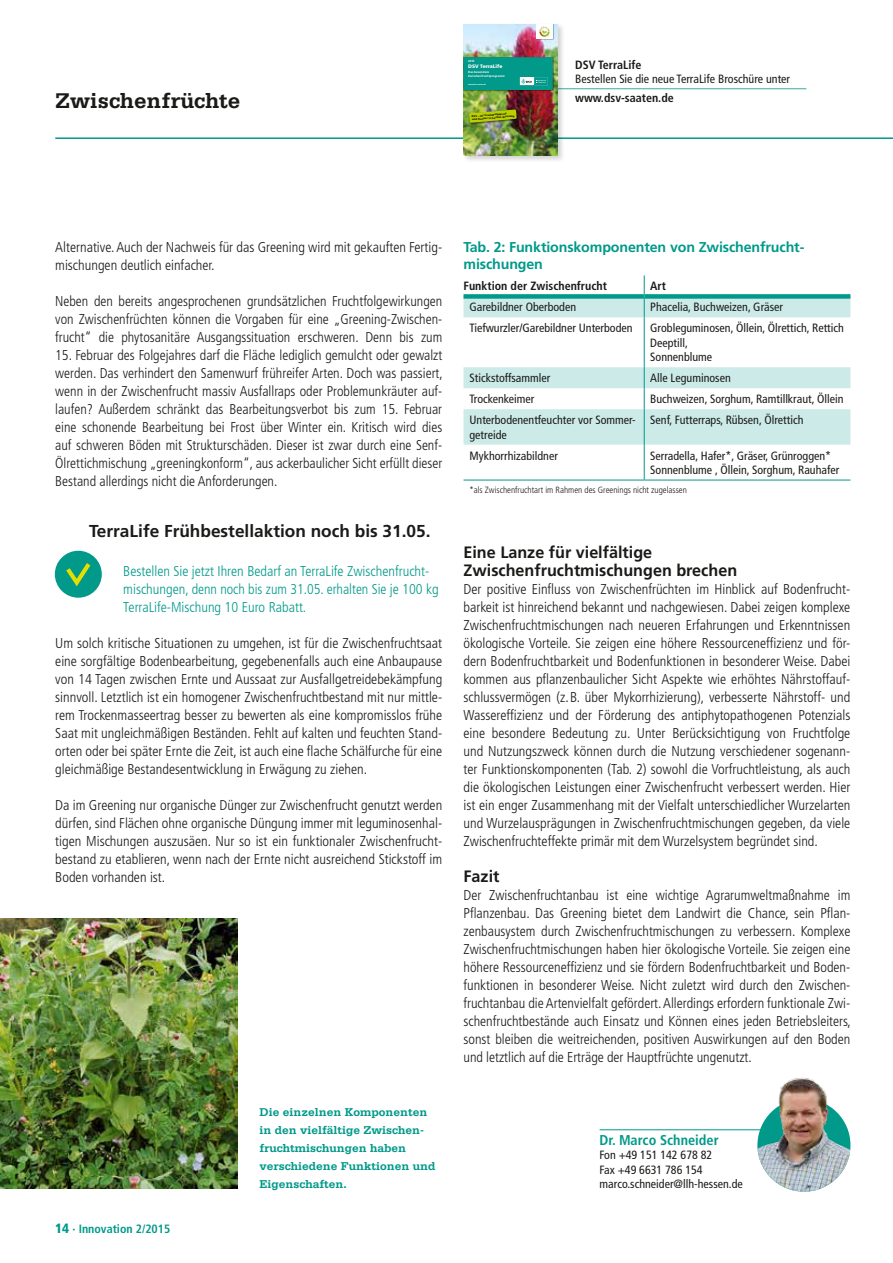
<style>
.page{position:relative;width:893px;height:1263px;background:#fff}
.page>*{position:absolute;margin:0;border:0;box-sizing:border-box;transform-origin:0 0}
.t1{font:700 22.5px "Serifa";color:#1a1a18}
.t2{font:700 17.25px "Frutiger";color:#1a1a18}
.t3{font:700 16.5px/18px "Frutiger";color:#1a1a18}
.t4{font:300 condensed 14.25px/18px "Frutiger";color:#1a1a18;text-align:justify}
.t5{font:300 condensed 14.25px/18px "Frutiger";color:#00998a}
.t6{font:700 14.25px/17.1px "Frutiger";letter-spacing:-.01em;color:#00998a}
.t7{font:700 condensed 14.25px "Frutiger";color:#00998a}
.t8{font:condensed 12px/14.4px "Frutiger";color:#1a1a18}
.t9{font:700 12px/18px "Serifa";color:#00998a}
.t10{font:700 condensed 12px "Frutiger";color:#1a1a18}
.t11{font:700 condensed 12px "Frutiger";color:#00998a}
.t12{font:300 condensed 9px "Frutiger";color:#1a1a18}
.t13{font:900 4.95px "Frutiger";letter-spacing:-.01em;color:#fff}
.t14{font:700 3px/3.6px "Frutiger";letter-spacing:.005em;color:#fff}
.t15{font:900 2.55px/3px "Frutiger";color:#000}
.t16{font:900 1.8px "Frutiger";color:#fff}
.s1{font-weight:900;font-size:13.5px}
</style>
<div class="page">
<img style="left:0;top:918px;width:238px;height:270px">
<hr style="left:600px;top:1129px;width:214px;height:1px;background:#00998a">
<div style="left:55px;top:551px;width:47px;height:47px;background:#00998a;border-radius:50%"></div>
<svg style="left:66px;top:563px;width:24px;height:23px"></svg>
<svg style="left:463px;top:299px;width:387px;height:146px"></svg>
<div style="left:463px;top:294px;width:181px;height:5px;background:#00998a"></div>
<div style="left:645px;top:294px;width:205px;height:5px;background:#00998a"></div>
<svg style="left:644px;top:275px;width:1px;height:42px"></svg>
<hr style="left:644px;top:317px;width:1px;height:50px;background:#00998a">
<svg style="left:644px;top:367px;width:1px;height:42px"></svg>
<hr style="left:644px;top:409px;width:1px;height:36px;background:#00998a">
<hr style="left:644px;top:445px;width:1px;height:35px;background:#00998a">
<hr style="left:463px;top:480px;width:181px;height:1px;background:#00998a">
<hr style="left:644px;top:480px;width:206px;height:1px;background:#00998a">
<img style="left:757px;top:1077px;width:93px;height:115px">
<hr style="left:55px;top:137px;width:838px;height:2px;background:#00998a">
<hr style="left:519px;top:88px;width:287px;height:1px;background:#00998a">
<div style="left:462px;top:23px;width:103px;height:140px;background:#1a1a18;opacity:.2"></div>
<img style="left:463px;top:24px;width:94px;height:132px">
<div style="left:463px;top:57px;width:91px;height:34px;background:#000;opacity:.4"></div>
<svg style="left:463px;top:57px;width:90px;height:33px;background:#0b9b8d"></svg>
<div style="left:536px;top:24px;width:18px;height:16px;background:#fff"></div>
<svg style="left:539px;top:26px;width:11px;height:11px"></svg>
<div style="left:469px;top:109px;width:50px;height:16px;background:#000;opacity:.5"></div>
<svg style="left:469px;top:109px;width:48px;height:14px"></svg>
<h1 class="t1" style="left:55px;top:87px;width:187px">Zwischenfrüchte</h1>
<p class="t14" style="left:468px;top:59px;width:8px">2015</p>
<p class="t13" style="left:468px;top:63px;width:36px">DSV TerraLife</p>
<p class="t14" style="left:468px;top:70px;width:38px">Das besondere<br>Zwischenfruchtprogramm</p>
<p class="t16" style="left:468px;top:84px;width:19px">www.dsv-saaten.de</p>
<p class="t15" style="left:472px;top:115px;width:44px;rotate:-5deg">DSV – Ihr Fruchtfolgeprofi<br>und Partner in Sachen Greening</p>
<p class="t10" style="left:575px;top:58px;width:68px">DSV TerraLife</p>
<p class="t8" style="left:575px;top:72px;width:217px">Bestellen Sie die neue TerraLife Broschüre unter</p>
<p class="t10" style="left:575px;top:91px;width:100px">www.dsv-saaten.de</p>
<p class="t4" style="left:55px;top:238px;width:388px">Alternative. Auch der Nachweis für das Greening wird mit gekauften Fertig&shy;mischungen deutlich einfacher.</p>
<p class="t4" style="left:55px;top:292px;width:388px">Neben den bereits angesprochenen grundsätzlichen Fruchtfolgewirkungen von Zwischenfrüchten können die Vorgaben für eine „Greening-Zwischen&shy;frucht“ die phytosanitäre Ausgangssituation erschweren. Denn bis zum</p>
<p class="t4" style="left:55px;top:346px;width:389px">15. Februar des Folgejahres darf die Fläche lediglich gemulcht oder gewalzt werden. Das verhindert den Samenwurf frühreifer Arten. Doch was passiert, wenn in der Zwischenfrucht massiv Ausfallraps oder Problemunkräuter auf&shy;laufen? Außerdem schränkt das Bearbeitungsverbot bis zum 15. Februar eine schonende Bearbeitung bei Frost über Winter ein. Kritisch wird dies auf schweren Böden mit Strukturschäden. Dieser ist zwar durch eine Senf-Ölrettichmischung „greeningkonform“, aus ackerbaulicher Sicht erfüllt dieser Bestand allerdings nicht die Anforderungen.</p>
<p class="t2" style="left:89px;top:521px;width:343px">TerraLife Frühbestellaktion noch bis 31.05.</p>
<p class="t5" style="left:123px;top:562px;width:317px">Bestellen Sie jetzt Ihren Bedarf an TerraLife Zwischenfrucht&shy;mischungen, denn noch bis zum 31.05. erhalten Sie je 100 kg<br>TerraLife-Mischung 10 Euro Rabatt.</p>
<p class="t4" style="left:55px;top:634px;width:388px">Um solch kritische Situationen zu umgehen, ist für die Zwischenfruchtsaat eine sorgfältige Bodenbearbeitung, gegebenenfalls auch eine Anbaupause von 14 Tagen zwischen Ernte und Aussaat zur Ausfallgetreidebekämpfung sinnvoll. Letztlich ist ein homogener Zwischenfruchtbestand mit nur mittle&shy;rem Trockenmasseertrag besser zu bewerten als eine kompromisslos frühe Saat mit ungleichmäßigen Beständen. Fehlt auf kalten und feuchten Stand&shy;orten oder bei später Ernte die Zeit, ist auch eine flache Schälfurche für eine gleichmäßige Bestandesentwicklung in Erwägung zu ziehen.</p>
<p class="t4" style="left:55px;top:796px;width:388px">Da im Greening nur organische Dünger zur Zwischenfrucht genutzt werden dürfen, sind Flächen ohne organische Düngung immer mit leguminosenhal&shy;tigen Mischungen auszusäen. Nur so ist ein funktionaler Zwischenfrucht&shy;bestand zu etablieren, wenn nach der Ernte nicht ausreichend Stickstoff im Boden vorhanden ist.</p>
<p class="t11" style="left:55px;top:1222px;width:117px"><span class="s1">14</span> · Innovation 2/2015</p>
<p class="t9" style="left:259px;top:1103px;width:178px">Die einzelnen Komponenten in den vielfältige Zwischen&shy;fruchtmischungen haben verschiedene Funktionen und<br>Eigenschaften.</p>
<p class="t6" style="left:463px;top:239px;width:341px">Tab. 2: Funktionskomponenten von Zwischenfrucht&shy;mischungen</p>
<p class="t10" style="left:463px;top:279px;width:145px">Funktion der Zwischenfrucht</p>
<p class="t10" style="left:650px;top:279px;width:17px">Art</p>
<p class="t8" style="left:469px;top:300px;width:108px">Garebildner Oberboden</p>
<p class="t8" style="left:650px;top:300px;width:134px">Phacelia, Buchweizen, Gräser</p>
<p class="t8" style="left:469px;top:321px;width:165px">Tiefwurzler/Garebildner Unterboden</p>
<p class="t8" style="left:650px;top:321px;width:195px">Grobleguminosen, Öllein, Ölrettich, Rettich<br>Deeptill,<br>Sonnenblume</p>
<p class="t8" style="left:469px;top:371px;width:82px">Stickstoffsammler</p>
<p class="t8" style="left:650px;top:371px;width:82px">Alle Leguminosen</p>
<p class="t8" style="left:469px;top:392px;width:66px">Trockenkeimer</p>
<p class="t8" style="left:650px;top:392px;width:195px">Buchweizen, Sorghum, Ramtillkraut, Öllein</p>
<p class="t8" style="left:469px;top:413px;width:168px">Unterbodenentfeuchter vor Sommer&shy;getreide</p>
<p class="t8" style="left:650px;top:413px;width:155px">Senf, Futterraps, Rübsen, Ölrettich</p>
<p class="t8" style="left:469px;top:448px;width:90px">Mykhorrhizabildner</p>
<p class="t8" style="left:650px;top:448px;width:191px">Serradella, Hafer*, Gräser, Grünroggen*<br>Sonnenblume , Öllein, Sorghum, Rauhafer</p>
<p class="t12" style="left:469px;top:485px;width:219px">*als Zwischenfruchtart im Rahmen des Greenings nicht zugelassen</p>
<p class="t3" style="left:463px;top:543px;width:275px">Eine Lanze für vielfältige<br>Zwischenfruchtmischungen brechen</p>
<p class="t4" style="left:463px;top:580px;width:388px">Der positive Einfluss von Zwischenfrüchten im Hinblick auf Bodenfrucht&shy;barkeit ist hinreichend bekannt und nachgewiesen. Dabei zeigen komplexe Zwischenfruchtmischungen nach neueren Erfahrungen und Erkenntnissen ökologische Vorteile. Sie zeigen eine höhere Ressourceneffizienz und för&shy;dern Bodenfruchtbarkeit und Bodenfunktionen in besonderer Weise. Dabei kommen aus pflanzenbaulicher Sicht Aspekte wie erhöhtes Nährstoffauf&shy;schlussvermögen (z.B. über Mykorrhizierung), verbesserte Nährstoff- und Wassereffizienz und der Förderung des antiphytopathogenen Potenzials eine besondere Bedeutung zu. Unter Berücksichtigung von Fruchtfolge und Nutzungszweck können durch die Nutzung verschiedener sogenann&shy;ter Funktionskomponenten (Tab. 2) sowohl die Vorfruchtleistung, als auch die ökologischen Leistungen einer Zwischenfrucht verbessert werden. Hier ist ein enger Zusammenhang mit der Vielfalt unterschiedlicher Wurzelarten und Wurzelausprägungen in Zwischenfruchtmischungen gegeben, da viele Zwischenfruchteffekte primär mit dem Wurzelsystem begründet sind.</p>
<p class="t3" style="left:463px;top:867px;width:37px">Fazit</p>
<p class="t4" style="left:463px;top:886px;width:389px">Der Zwischenfruchtanbau ist eine wichtige Agrarumweltmaßnahme im Pflanzenbau. Das Greening bietet dem Landwirt die Chance, sein Pflan&shy;zenbausystem durch Zwischenfruchtmischungen zu verbessern. Komplexe Zwischenfruchtmischungen haben hier ökologische Vorteile. Sie zeigen eine höhere Ressourceneffizienz und sie fördern Bodenfruchtbarkeit und Boden&shy;funktionen in besonderer Weise. Nicht zuletzt wird durch den Zwischen&shy;fruchtanbau die Artenvielfalt gefördert. Allerdings erfordern funktionale Zwi&shy;schenfruchtbestände auch Einsatz und Können eines jeden Betriebsleiters, sonst bleiben die weitreichenden, positiven Auswirkungen auf den Boden und letztlich auf die Erträge der Hauptfrüchte ungenutzt.</p>
<p class="t7" style="left:600px;top:1132px;width:121px">Dr. Marco Schneider</p>
<p class="t8" style="left:600px;top:1148px;width:145px">Fon +49 151 142 678 82<br>Fax +49 6631 786 154 marco.schneider@llh-hessen.de</p>
</div>
